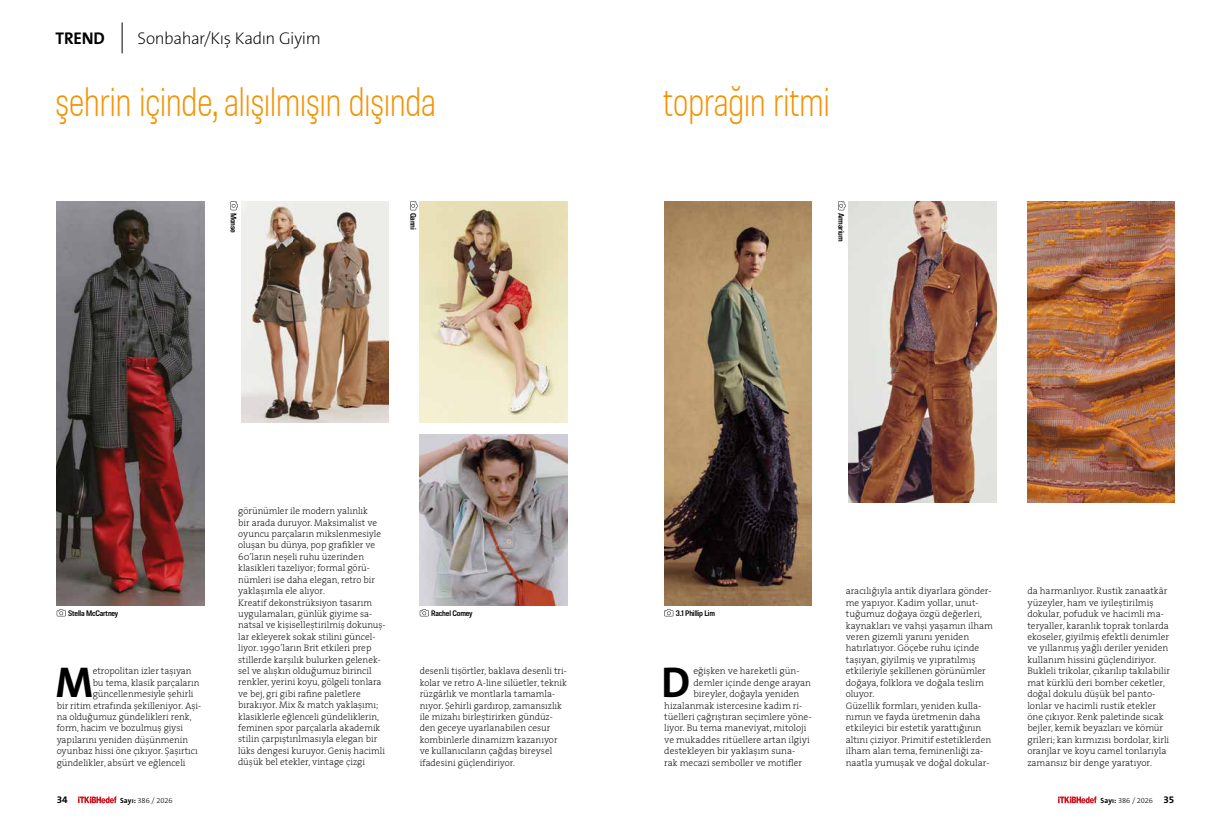
<style>
.page{position:relative;width:1231px;height:823px;background:#fff}
.page>*{position:absolute;margin:0;border:0;box-sizing:border-box;transform-origin:0 0}
.t1{font:700 43.3px "The Sans B W7";color:#000}
.t2{font:300 semi-condensed 40px "Molde";color:#f39200;scale:.89 1}
.t3{font:200 17px "The Sans B W2";letter-spacing:-.025em;color:#000}
.t4{font:700 17px "The Sans B W7";letter-spacing:-.01em;color:#000}
.t5{font:700 10px "The Sans B W7";color:#000}
.t6{font:9.5px/11.4px "The Serif";color:#000}
.t7{font:600 semi-condensed 8px "Molde";letter-spacing:-.02em;color:#000}
.t8{font:300 7.5px "The Sans B W3";letter-spacing:-.01em;color:#000}
.s1{font-family:"The Sans B W7";font-weight:700}
.s2{font-family:"The Sans B W7";font-weight:700;font-size:10px}
</style>
<div class="page">
<svg style="left:78px;top:796px;width:38px;height:6px"></svg>
<svg style="left:1058px;top:796px;width:38px;height:6px"></svg>
<hr style="left:122px;top:22px;width:1px;height:31px;background:#000">
<img style="left:420px;top:201px;width:147px;height:221px">
<img style="left:420px;top:434px;width:147px;height:170px">
<img style="left:241px;top:201px;width:147px;height:221px">
<img style="left:57px;top:201px;width:147px;height:403px">
<svg style="left:57px;top:609px;width:9px;height:7px"></svg>
<svg style="left:420px;top:609px;width:9px;height:7px"></svg>
<svg style="left:230px;top:201px;width:8px;height:9px"></svg>
<svg style="left:410px;top:201px;width:7px;height:9px"></svg>
<img style="left:1027px;top:201px;width:147px;height:301px">
<img style="left:848px;top:201px;width:148px;height:301px">
<img style="left:664px;top:201px;width:147px;height:403px">
<svg style="left:664px;top:609px;width:9px;height:7px"></svg>
<svg style="left:838px;top:201px;width:7px;height:9px"></svg>
<h3 class="t4" style="left:56px;top:27px;width:51px">TREND</h3>
<h3 class="t3" style="left:138px;top:27px;width:185px">Sonbahar/Kış Kadın Giyim</h3>
<h2 class="t2" style="left:56px;top:78px;width:429px">şehrin içinde, alışılmışın dışında</h2>
<p class="t7" style="left:239px;top:212px;width:21px;rotate:90deg">Monse</p>
<p class="t7" style="left:418px;top:212px;width:18px;rotate:90deg">Ganni</p>
<h2 class="t2" style="left:663px;top:78px;width:188px">toprağın ritmi</h2>
<p class="t7" style="left:846px;top:212px;width:30px;rotate:90deg">Armarium</p>
<p class="t6" style="left:238px;top:504px;width:149px">görünümler ile modern yalınlık<br>bir arada duruyor. Maksimalist ve oyuncu parçaların mikslenmesiyle oluşan bu dünya, pop grafikler ve 60’ların neşeli ruhu üzerinden klasikleri tazeliyor; formal görü&shy;nümleri ise daha elegan, retro bir yaklaşımla ele alıyor.<br>Kreatif dekonstrüksiyon tasarım uygulamaları, günlük giyime sa&shy;natsal ve kişiselleştirilmiş dokunuş&shy;lar ekleyerek sokak stilini güncel&shy;liyor. 1990’ların Brit etkileri prep stillerde karşılık bulurken gelenek&shy;sel ve alışkın olduğumuz birincil renkler, yerini koyu, gölgeli tonlara ve bej, gri gibi rafine paletlere bırakıyor. Mix &amp; match yaklaşımı; klasiklerle eğlenceli gündeliklerin, feminen spor parçalarla akademik stilin çarpıştırılmasıyla elegan bir lüks dengesi kuruyor. Geniş hacimli düşük bel etekler, vintage çizgi</p>
<p class="t7" style="left:68px;top:608px;width:52px">Stella McCartney</p>
<p class="t7" style="left:431px;top:608px;width:43px">Rachel Comey</p>
<p class="t6" style="left:420px;top:664px;width:149px">desenli tişörtler, baklava desenli tri&shy;kolar ve retro A-line silüetler, teknik rüzgârlık ve montlarla tamamla&shy;nıyor. Şehirli gardırop, zamansızlık ile mizahı birleştirirken gündüz&shy;den geceye uyarlanabilen cesur kombinlerle dinamizm kazanıyor ve kullanıcıların çağdaş bireysel ifadesini güçlendiriyor.</p>
<h1 class="t1" style="left:55px;top:654px;width:39px">M</h1>
<p class="t6" style="left:93px;top:664px;width:100px">etropolitan izler taşıyan</p>
<p class="t6" style="left:93px;top:676px;width:108px">bu tema, klasik parçaların</p>
<p class="t6" style="left:93px;top:687px;width:102px">güncellenmesiyle şehirli</p>
<p class="t6" style="left:57px;top:699px;width:146px">bir ritim etrafında şekilleniyor. Aşi-</p>
<p class="t6" style="left:57px;top:710px;width:136px">na olduğumuz gündelikleri renk,</p>
<p class="t6" style="left:57px;top:721px;width:128px">form, hacim ve bozulmuş giysi</p>
<p class="t6" style="left:57px;top:733px;width:133px">yapılarını yeniden düşünmenin</p>
<p class="t6" style="left:57px;top:744px;width:143px">oyunbaz hissi öne çıkıyor. Şaşırtıcı</p>
<p class="t6" style="left:57px;top:756px;width:130px">gündelikler, absürt ve eğlenceli</p>
<p class="t7" style="left:675px;top:608px;width:41px">3.1 Phillip Lim</p>
<h1 class="t1" style="left:661px;top:654px;width:31px">D</h1>
<p class="t6" style="left:693px;top:664px;width:108px">eğişken ve hareketli gün-</p>
<p class="t6" style="left:693px;top:676px;width:119px">demler içinde denge arayan</p>
<p class="t6" style="left:693px;top:687px;width:107px">bireyler, doğayla yeniden</p>
<p class="t6" style="left:664px;top:699px;width:140px">hizalanmak istercesine kadim ri-</p>
<p class="t6" style="left:664px;top:710px;width:149px">tüelleri çağrıştıran seçimlere yöne-</p>
<p class="t6" style="left:664px;top:721px;width:144px">liyor. Bu tema maneviyat, mitoloji</p>
<p class="t6" style="left:664px;top:733px;width:147px">ve mukaddes ritüellere artan ilgiyi</p>
<p class="t6" style="left:664px;top:744px;width:132px">destekleyen bir yaklaşım suna-</p>
<p class="t6" style="left:664px;top:756px;width:139px">rak mecazi semboller ve motifler</p>
<p class="t6" style="left:845px;top:584px;width:149px">aracılığıyla antik diyarlara gönder&shy;me yapıyor. Kadim yollar, unut&shy;tuğumuz doğaya özgü değerleri, kaynakları ve vahşi yaşamın ilham veren gizemli yanını yeniden hatırlatıyor. Göçebe ruhu içinde taşıyan, giyilmiş ve yıpratılmış etkileriyle şekillenen görünümler doğaya, folklora ve doğala teslim oluyor.<br>Güzellik formları, yeniden kulla&shy;nımın ve fayda üretmenin daha etkileyici bir estetik yarattığının altını çiziyor. Primitif estetiklerden ilham alan tema, feminenliği za&shy;naatla yumuşak ve doğal dokular-</p>
<p class="t6" style="left:1027px;top:584px;width:144px">da harmanlıyor. Rustik zanaatkâr yüzeyler, ham ve iyileştirilmiş dokular, pofuduk ve hacimli ma&shy;teryaller, karanlık toprak tonlarda ekoseler, giyilmiş efektli denimler ve yıllanmış yağlı deriler yeniden kullanım hissini güçlendiriyor.<br>Bukleli trikolar, çıkarılıp takılabilir mat kürklü deri bomber ceketler, doğal dokulu düşük bel panto&shy;lonlar ve hacimli rustik etekler öne çıkıyor. Renk paletinde sıcak bejler, kemik beyazları ve kömür grileri; kan kırmızısı bordolar, kirli oranjlar ve koyu camel tonlarıyla zamansız bir denge yaratıyor.</p>
<p class="t5" style="left:57px;top:792px;width:12px">34</p>
<p class="t8" style="left:120px;top:795px;width:54px"><span class="s1">Sayı:</span> 386 / 2026</p>
<p class="t8" style="left:1100px;top:795px;width:75px"><span class="s1">Sayı:</span> 386 / 2026 <span class="s2">35</span></p>
</div>
